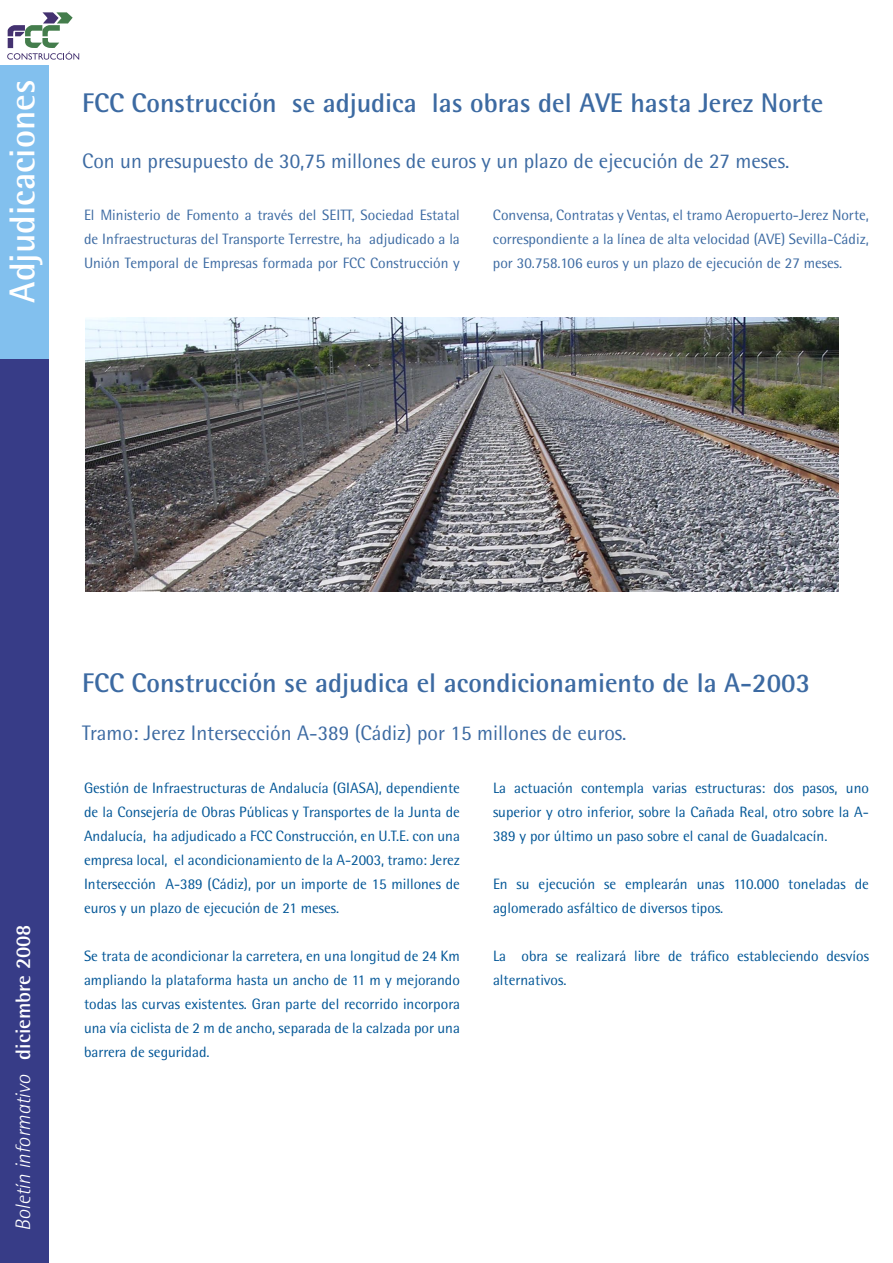
<style>
.page{position:relative;width:893px;height:1263px;background:#fff}
.page>*{position:absolute;margin:0;border:0;box-sizing:border-box;transform-origin:0 0}
.t1{font:700 36px "Rotis Semi Sans";color:#fff}
.t2{font:700 27px "Rotis Semi Sans";color:#3c6aa2}
.t3{font:21px "Rotis Semi Sans";color:#3c6aa2}
.t4{font:italic 300 21px "Rotis Semi Sans";letter-spacing:-.005em;color:#fff}
.t5{font:15px/24px "Rotis Semi Sans";color:#005596;text-align:justify}
.t6{font:15px/24px "Rotis Semi Sans";color:#3c6aa2;text-align:justify}
.s1{font-weight:700;font-style:normal}
</style>
<div class="page">
<div style="left:0;top:65px;width:48px;height:333px;background:#82c0ee"></div>
<div style="left:0;top:360px;width:48px;height:903px;background:#373c87"></div>
<svg style="left:7px;top:12px;width:72px;height:48px"></svg>
<img style="left:86px;top:317px;width:753px;height:275px">
<p class="t1" style="left:0;top:303px;width:224px;rotate:-90deg">Adjudicaciones</p>
<p class="t2" style="left:82px;top:86px;width:743px">FCC Construcción se adjudica las obras del AVE hasta Jerez Norte</p>
<p class="t3" style="left:82px;top:149px;width:709px">Con un presupuesto de 30,75 millones de euros y un plazo de ejecución de 27 meses.</p>
<p class="t6" style="left:84px;top:202px;width:377px">El Ministerio de Fomento a través del SEITT, Sociedad Estatal de Infraestructuras del Transporte Terrestre, ha adjudicado a la Unión Temporal de Empresas formada por FCC Construcción y</p>
<p class="t6" style="left:493px;top:202px;width:377px">Convensa, Contratas y Ventas, el tramo Aeropuerto-Jerez Norte, correspondiente a la línea de alta velocidad (AVE) Sevilla-Cádiz, por 30.758.106 euros y un plazo de ejecución de 27 meses.</p>
<p class="t4" style="left:11px;top:1231px;width:308px;rotate:-90deg">Boletín informativo <span class="s1">diciembre 2008</span></p>
<p class="t2" style="left:82px;top:666px;width:730px">FCC Construcción se adjudica el acondicionamiento de la A-2003</p>
<p class="t3" style="left:82px;top:721px;width:546px">Tramo: Jerez Intersección A-389 (Cádiz) por 15 millones de euros.</p>
<p class="t5" style="left:84px;top:775px;width:377px">Gestión de Infraestructuras de Andalucía (GIASA), dependiente de la Consejería de Obras Públicas y Transportes de la Junta de Andalucía, ha adjudicado a FCC Construcción, en U.T.E. con una empresa local, el acondicionamiento de la A-2003, tramo: Jerez Intersección A-389 (Cádiz), por un importe de 15 millones de euros y un plazo de ejecución de 21 meses.</p>
<p class="t5" style="left:84px;top:943px;width:377px">Se trata de acondicionar la carretera, en una longitud de 24 Km ampliando la plataforma hasta un ancho de 11 m y mejorando todas las curvas existentes. Gran parte del recorrido incorpora una vía ciclista de 2 m de ancho, separada de la calzada por una barrera de seguridad.</p>
<p class="t5" style="left:493px;top:775px;width:377px">La actuación contempla varias estructuras: dos pasos, uno superior y otro inferior, sobre la Cañada Real, otro sobre la A-389 y por último un paso sobre el canal de Guadalcacín.</p>
<p class="t5" style="left:493px;top:871px;width:377px">En su ejecución se emplearán unas 110.000 toneladas de aglomerado asfáltico de diversos tipos.</p>
<p class="t5" style="left:493px;top:943px;width:377px">La obra se realizará libre de tráfico estableciendo desvíos alternativos.</p>
</div>
